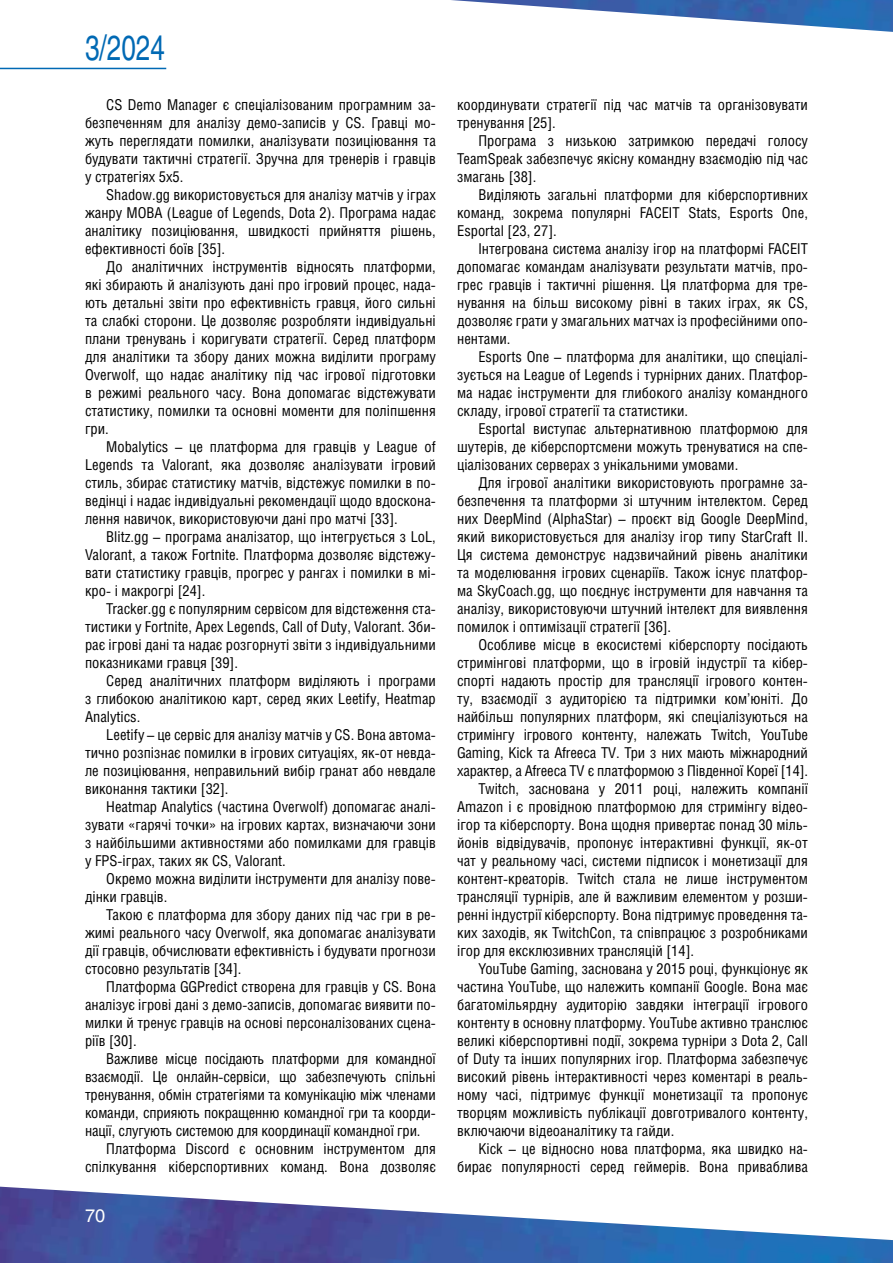
<style>
.page{position:relative;width:893px;height:1263px;background:#fff}
.page>*{position:absolute;margin:0;border:0;box-sizing:border-box;transform-origin:0 0}
.t1{font:34.5px "Helios C";color:#0069b4;scale:.75 1}
.t2{font:18px "Helios C";color:#fff}
.t3{font:15px/18px "Helios Cond C";color:#000;text-align:justify}
</style>
<div class="page">
<img style="left:155px;top:0;width:738px;height:70px">
<img style="left:0;top:1186px;width:893px;height:77px">
<hr style="left:0;top:68px;width:166px;height:1px;background:#0069b4">
<h1 class="t1" style="left:85px;top:27px;width:108px">3/2024</h1>
<p class="t3" style="left:85px;top:95px;width:352px;text-indent:21px">CS Demo Manager є спеціалізованим програмним за&shy;безпеченням для аналізу демо-записів у CS. Гравці мо&shy;жуть переглядати помилки, аналізувати позиціювання та будувати тактичні стратегії. Зручна для тренерів і гравців у стратегіях 5x5.</p>
<p class="t3" style="left:85px;top:185px;width:352px;text-indent:21px">Shadow.gg використовується для аналізу матчів у іграх жанру MOBA (League of Legends, Dota 2). Програма надає аналітику позиціювання, швидкості прийняття рішень, ефективності боїв [35].</p>
<p class="t3" style="left:85px;top:257px;width:352px;text-indent:21px">До аналітичних інструментів відносять платформи, які збирають й аналізують дані про ігровий процес, нада&shy;ють детальні звіти про ефективність гравця, його сильні та слабкі сторони. Це дозволяє розробляти індивідуальні плани тренувань і коригувати стратегії. Серед платформ для аналітики та збору даних можна виділити програму Overwolf, що надає аналітику під час ігрової підготовки в режимі реального часу. Вона допомагає відстежувати статистику, помилки та основні моменти для поліпшення гри.</p>
<p class="t3" style="left:85px;top:437px;width:352px;text-indent:21px">Mobalytics – це платформа для гравців у League of Legends та Valorant, яка дозволяє аналізувати ігровий стиль, збирає статистику матчів, відстежує помилки в по&shy;ведінці і надає індивідуальні рекомендації щодо вдоскона&shy;лення навичок, використовуючи дані про матчі [33].</p>
<p class="t3" style="left:85px;top:527px;width:352px;text-indent:21px">Blitz.gg – програма аналізатор, що інтегрується з LoL, Valorant, а також Fortnite. Платформа дозволяє відстежу&shy;вати статистику гравців, прогрес у рангах і помилки в мі&shy;кро- і макрогрі [24].</p>
<p class="t3" style="left:85px;top:599px;width:352px;text-indent:21px">Tracker.gg є популярним сервісом для відстеження ста&shy;тистики у Fortnite, Apex Legends, Call of Duty, Valorant. Зби&shy;рає ігрові дані та надає розгорнуті звіти з індивідуальними показниками гравця [39].</p>
<p class="t3" style="left:85px;top:671px;width:352px;text-indent:21px">Серед аналітичних платформ виділяють і програми з глибокою аналітикою карт, серед яких Leetify, Heatmap Analytics.</p>
<p class="t3" style="left:85px;top:725px;width:352px;text-indent:21px">Leetify – це сервіс для аналізу матчів у CS. Вона автома&shy;тично розпізнає помилки в ігрових ситуаціях, як-от невда&shy;ле позиціювання, неправильний вибір гранат або невдале виконання тактики [32].</p>
<p class="t3" style="left:85px;top:797px;width:352px;text-indent:21px">Heatmap Analytics (частина Overwolf) допомагає аналі&shy;зувати «гарячі точки» на ігрових картах, визначаючи зони з найбільшими активностями або помилками для гравців у FPS-іграх, таких як CS, Valorant.</p>
<p class="t3" style="left:85px;top:869px;width:352px;text-indent:21px">Окремо можна виділити інструменти для аналізу пове&shy;дінки гравців.</p>
<p class="t3" style="left:85px;top:905px;width:352px;text-indent:21px">Такою є платформа для збору даних під час гри в ре&shy;жимі реального часу Overwolf, яка допомагає аналізувати дії гравців, обчислювати ефективність і будувати прогнози стосовно результатів [34].</p>
<p class="t3" style="left:85px;top:977px;width:352px;text-indent:21px">Платформа GGPredict створена для гравців у CS. Вона аналізує ігрові дані з демо-записів, допомагає виявити по&shy;милки й тренує гравців на основі персоналізованих сцена&shy;ріїв [30].</p>
<p class="t3" style="left:85px;top:1049px;width:352px;text-indent:21px">Важливе місце посідають платформи для командної взаємодії. Це онлайн-сервіси, що забезпечують спільні тренування, обмін стратегіями та комунікацію між членами команди, сприяють покращенню командної гри та коорди&shy;нації, слугують системою для координації командної гри.</p>
<p class="t3" style="left:85px;top:1139px;width:352px;text-align:right">Платформа Discord є основним інструментом для спілкування кіберспортивних команд. Вона дозволяє</p>
<p class="t2" style="left:85px;top:1204px;width:22px">70</p>
<p class="t3" style="left:457px;top:95px;width:352px">координувати стратегії під час матчів та організовувати тренування [25].</p>
<p class="t3" style="left:457px;top:131px;width:352px;text-indent:21px">Програма з низькою затримкою передачі голосу TeamSpeak забезпечує якісну командну взаємодію під час змагань [38].</p>
<p class="t3" style="left:457px;top:185px;width:352px;text-indent:21px">Виділяють загальні платформи для кіберспортивних команд, зокрема популярні FACEIT Stats, Esports One, Esportal [23, 27].</p>
<p class="t3" style="left:457px;top:239px;width:352px;text-indent:21px">Інтегрована система аналізу ігор на платформі FACEIT допомагає командам аналізувати результати матчів, про&shy;грес гравців і тактичні рішення. Ця платформа для тре&shy;нування на більш високому рівні в таких іграх, як CS, дозволяє грати у змагальних матчах із професійними опо&shy;нентами.</p>
<p class="t3" style="left:457px;top:347px;width:352px;text-indent:21px">Esports One – платформа для аналітики, що спеціалі&shy;зується на League of Legends і турнірних даних. Платфор&shy;ма надає інструменти для глибокого аналізу командного складу, ігрової стратегії та статистики.</p>
<p class="t3" style="left:457px;top:419px;width:352px;text-indent:21px">Esportal виступає альтернативною платформою для шутерів, де кіберспортсмени можуть тренуватися на спе&shy;ціалізованих серверах з унікальними умовами.</p>
<p class="t3" style="left:457px;top:473px;width:352px;text-indent:21px">Для ігрової аналітики використовують програмне за&shy;безпечення та платформи зі штучним інтелектом. Серед них DeepMind (AlphaStar) – проєкт від Google DeepMind, який використовується для аналізу ігор типу StarCraft II.<br>Ця система демонструє надзвичайний рівень аналітики та моделювання ігрових сценаріїв. Також існує платфор&shy;ма SkyCoach.gg, що поєднує інструменти для навчання та аналізу, використовуючи штучний інтелект для виявлення помилок і оптимізації стратегії [36].</p>
<p class="t3" style="left:478px;top:635px;width:331px">Особливе місце в екосистемі кіберспорту посідають</p>
<p class="t3" style="left:457px;top:653px;width:352px">стримінгові платформи, що в ігровій індустрії та кібер-</p>
<p class="t3" style="left:457px;top:671px;width:352px">спорті надають простір для трансляції ігрового контен-</p>
<p class="t3" style="left:457px;top:689px;width:352px">ту, взаємодії з аудиторією та підтримки ком’юніті. До</p>
<p class="t3" style="left:457px;top:707px;width:352px">найбільш популярних платформ, які спеціалізуються на</p>
<p class="t3" style="left:457px;top:725px;width:352px">стримінгу ігрового контенту, належать Twitch, YouTube</p>
<p class="t3" style="left:457px;top:743px;width:352px">Gaming, Kick та Afreeca TV. Три з них мають міжнародний</p>
<p class="t3" style="left:457px;top:761px;width:352px">характер, а Afreeca TV є платформою з Південної Кореї [14].</p>
<p class="t3" style="left:478px;top:779px;width:331px">Twitch, заснована у 2011 році, належить компанії</p>
<p class="t3" style="left:457px;top:797px;width:352px">Amazon і є провідною платформою для стримінгу відео-</p>
<p class="t3" style="left:457px;top:815px;width:352px">ігор та кіберспорту. Вона щодня привертає понад 30 міль-</p>
<p class="t3" style="left:457px;top:833px;width:352px">йонів відвідувачів, пропонує інтерактивні функції, як-от</p>
<p class="t3" style="left:457px;top:851px;width:352px">чат у реальному часі, системи підписок і монетизації для</p>
<p class="t3" style="left:457px;top:869px;width:352px">контент-креаторів. Twitch стала не лише інструментом</p>
<p class="t3" style="left:457px;top:887px;width:352px">трансляції турнірів, але й важливим елементом у розши-</p>
<p class="t3" style="left:457px;top:905px;width:352px">ренні індустрії кіберспорту. Вона підтримує проведення та-</p>
<p class="t3" style="left:457px;top:923px;width:352px">ких заходів, як TwitchCon, та співпрацює з розробниками</p>
<p class="t3" style="left:457px;top:941px;width:238px">ігор для ексклюзивних трансляцій [14].</p>
<p class="t3" style="left:478px;top:959px;width:331px">YouTube Gaming, заснована у 2015 році, функціонує як</p>
<p class="t3" style="left:457px;top:977px;width:352px">частина YouTube, що належить компанії Google. Вона має</p>
<p class="t3" style="left:457px;top:995px;width:352px">багатомільярдну аудиторію завдяки інтеграції ігрового</p>
<p class="t3" style="left:457px;top:1013px;width:352px">контенту в основну платформу. YouTube активно транслює</p>
<p class="t3" style="left:457px;top:1031px;width:352px">великі кіберспортивні події, зокрема турніри з Dota 2, Call</p>
<p class="t3" style="left:457px;top:1049px;width:352px">of Duty та інших популярних ігор. Платформа забезпечує</p>
<p class="t3" style="left:457px;top:1067px;width:352px">високий рівень інтерактивності через коментарі в реаль-</p>
<p class="t3" style="left:457px;top:1085px;width:352px">ному часі, підтримує функції монетизації та пропонує</p>
<p class="t3" style="left:457px;top:1103px;width:352px">творцям можливість публікації довготривалого контенту,</p>
<p class="t3" style="left:457px;top:1121px;width:219px">включаючи відеоаналітику та гайди.</p>
<p class="t3" style="left:478px;top:1139px;width:331px">Kick – це відносно нова платформа, яка швидко на-</p>
<p class="t3" style="left:457px;top:1157px;width:352px">бирає популярності серед геймерів. Вона приваблива</p>
</div>
